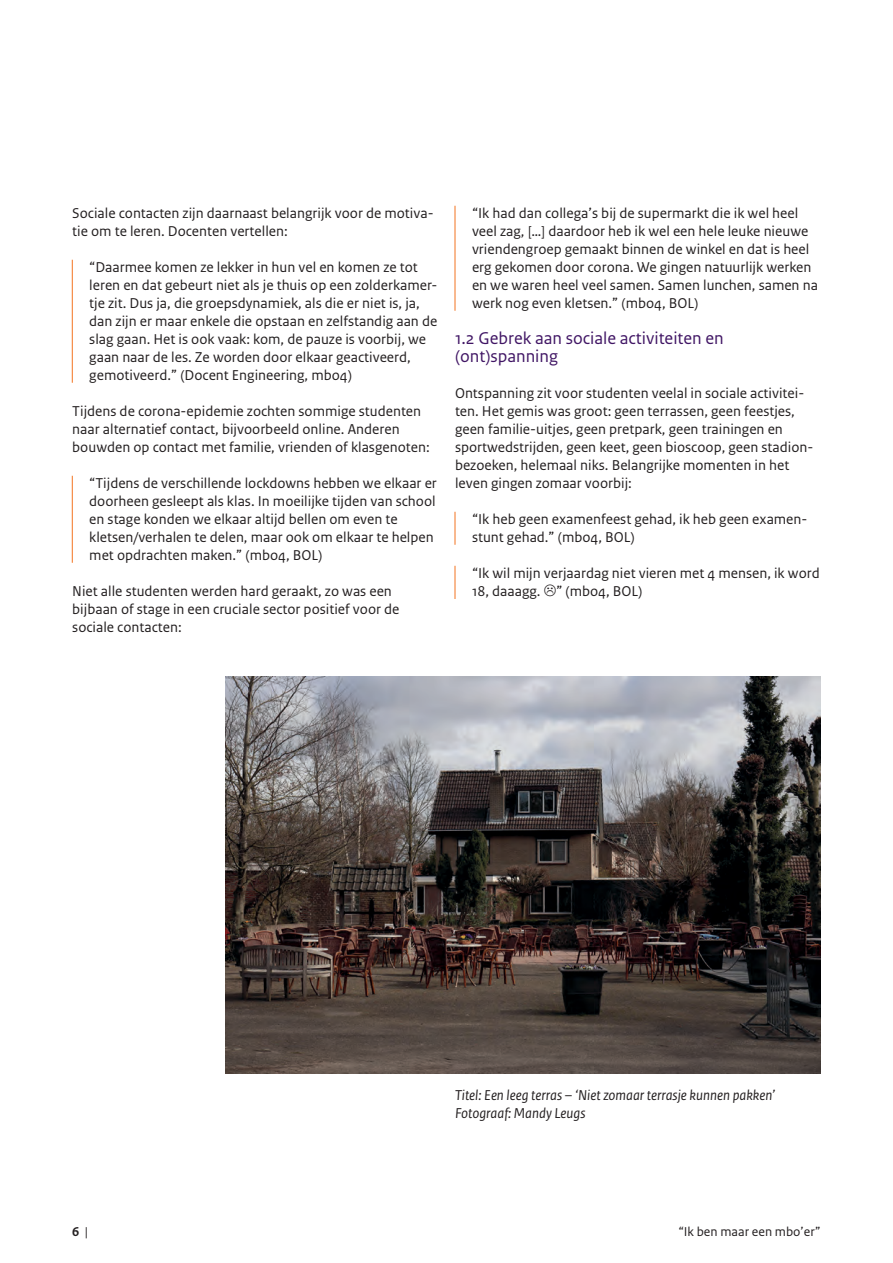
<style>
.page{position:relative;width:893px;height:1263px;background:#fff}
.page>*{position:absolute;margin:0;border:0;box-sizing:border-box;transform-origin:0 0}
._06_RIVM_Alineakop{font:18px/18px "Rijksoverheid Sans Text";color:#401564}
.RIVM_uitspraken{font:15px/18px "Rijksoverheid Sans Text";color:#231f20}
._10_RIVM_Broodtekst{font:15px/18px "Rijksoverheid Sans Text";color:#231f20}
._14_RIVM_Fotobijschr{font:italic 15px "Rijksoverheid Sans Text";color:#231f20}
.t1{font:13.5px "Rijksoverheid Sans Text";color:#231f20}
.t2{font:700 13.5px "Rijksoverheid Sans Text";color:#231f20}
.s1{font-weight:400}
</style>
<div class="page">
<hr style="left:72px;top:260px;width:1px;height:123px;background:#f37421">
<hr style="left:72px;top:476px;width:1px;height:87px;background:#f37421">
<hr style="left:455px;top:206px;width:1px;height:105px;background:#f37421">
<hr style="left:455px;top:512px;width:1px;height:33px;background:#f37421">
<hr style="left:455px;top:566px;width:1px;height:33px;background:#f37421">
<img style="left:225px;top:676px;width:596px;height:397px">
<p class="_10_RIVM_Broodtekst" style="left:72px;top:204px;width:363px">Sociale contacten zijn daarnaast belangrijk voor de motiva&shy;tie om te leren. Docenten vertellen:</p>
<p class="RIVM_uitspraken" style="left:89px;top:258px;width:349px">“Daarmee komen ze lekker in hun vel en komen ze tot leren en dat gebeurt niet als je thuis op een zolderkamer&shy;tje zit. Dus ja, die groepsdynamiek, als die er niet is, ja, dan zijn er maar enkele die opstaan en zelfstandig aan de slag gaan. Het is ook vaak: kom, de pauze is voorbij, we gaan naar de les. Ze worden door elkaar geactiveerd, gemotiveerd.” (Docent Engineering, mbo4)</p>
<p class="_10_RIVM_Broodtekst" style="left:72px;top:402px;width:359px">Tijdens de corona-epidemie zochten sommige studenten naar alternatief contact, bijvoorbeeld online. Anderen bouwden op contact met familie, vrienden of klasgenoten:</p>
<p class="RIVM_uitspraken" style="left:89px;top:474px;width:349px">“Tijdens de verschillende lockdowns hebben we elkaar er doorheen gesleept als klas. In moeilijke tijden van school en stage konden we elkaar altijd bellen om even te kletsen/verhalen te delen, maar ook om elkaar te helpen met opdrachten maken.” (mbo4, BOL)</p>
<p class="_10_RIVM_Broodtekst" style="left:72px;top:582px;width:329px">Niet alle studenten werden hard geraakt, zo was een bijbaan of stage in een cruciale sector positief voor de sociale contacten:</p>
<p class="RIVM_uitspraken" style="left:472px;top:204px;width:347px">“Ik had dan collega’s bij de supermarkt die ik wel heel veel zag, […] daardoor heb ik wel een hele leuke nieuwe vriendengroep gemaakt binnen de winkel en dat is heel erg gekomen door corona. We gingen natuurlijk werken en we waren heel veel samen. Samen lunchen, samen na werk nog even kletsen.” (mbo4, BOL)</p>
<p class="_06_RIVM_Alineakop" style="left:455px;top:329px;width:270px">1.2 Gebrek aan sociale activiteiten en (ont)spanning</p>
<p class="_10_RIVM_Broodtekst" style="left:455px;top:384px;width:360px">Ontspanning zit voor studenten veelal in sociale activitei&shy;ten. Het gemis was groot: geen terrassen, geen feestjes, geen familie-uitjes, geen pretpark, geen trainingen en sportwedstrijden, geen keet, geen bioscoop, geen stadion&shy;bezoeken, helemaal niks. Belangrijke momenten in het leven gingen zomaar voorbij:</p>
<p class="RIVM_uitspraken" style="left:472px;top:510px;width:337px">“Ik heb geen examenfeest gehad, ik heb geen examen&shy;stunt gehad.” (mbo4, BOL)</p>
<p class="RIVM_uitspraken" style="left:472px;top:564px;width:349px">“Ik wil mijn verjaardag niet vieren met 4 mensen, ik word<br>18, daaagg. ” (mbo4, BOL)</p>
<p class="_14_RIVM_Fotobijschr" style="left:455px;top:1087px;width:322px">Titel: Een leeg terras – ‘Niet zomaar terrasje kunnen pakken’</p>
<p class="_14_RIVM_Fotobijschr" style="left:455px;top:1105px;width:132px">Fotograaf: Mandy Leugs</p>
<p class="t2" style="left:72px;top:1223px;width:17px">6 <span class="s1">|</span></p>
<p class="t1" style="left:678px;top:1223px;width:144px">“Ik ben maar een mbo’er”</p>
</div>
